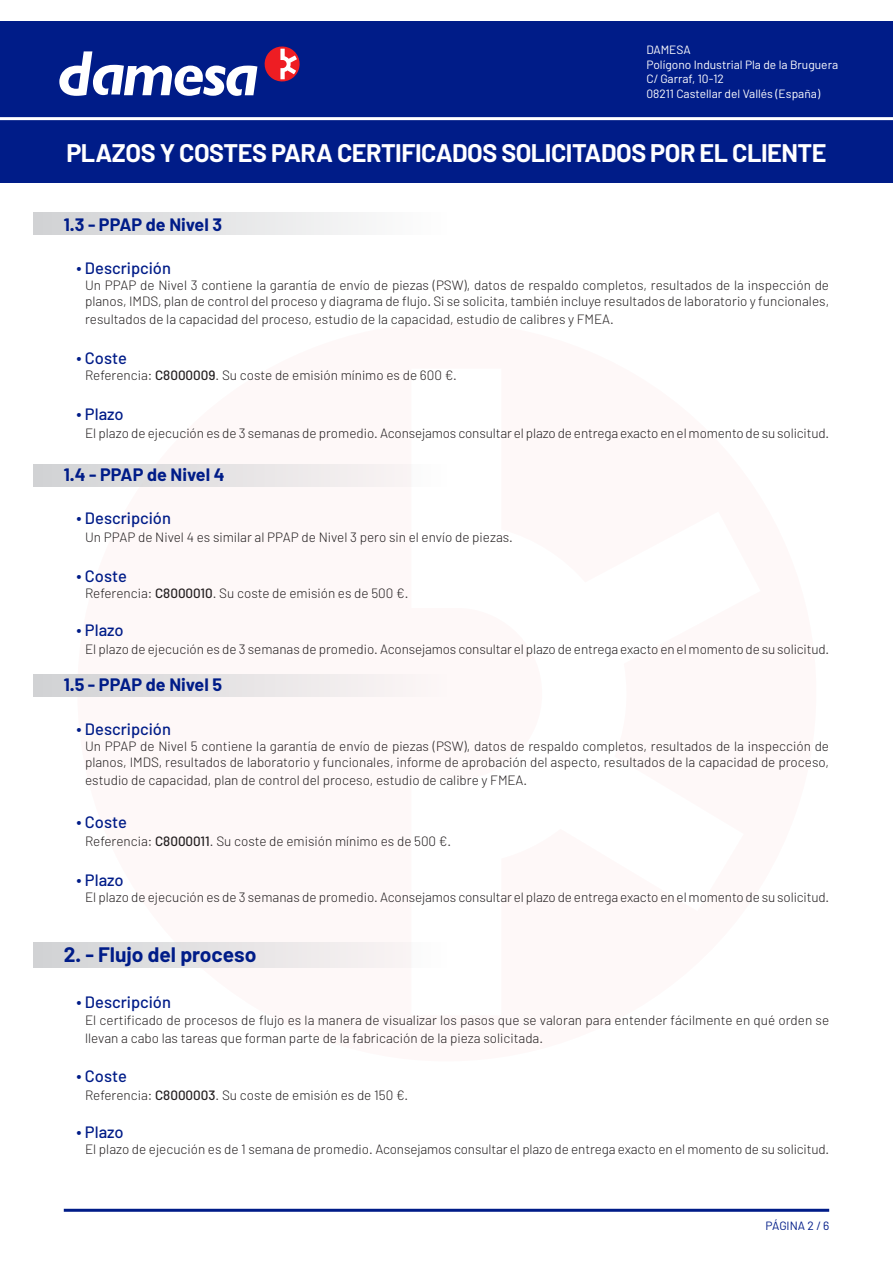
<style>
.page{position:relative;width:893px;height:1263px;background:#fff}
.page>*{position:absolute;margin:0;border:0;box-sizing:border-box;transform-origin:0 0}
.t1{font:700 25.5px "Barlow";letter-spacing:-.02em;color:#fff}
.t2{font:700 21px "Barlow";color:#001c88}
.t3{font:700 18px "Barlow";color:#001c88}
.t4{font:500 16.5px "Barlow";color:#001c88}
.t5{font:300 13.5px/16.2px "Barlow";color:#231f20}
.t6{font:12px "Barlow";color:#fff}
.t7{font:12px "Barlow";color:#001c88}
.s1{font-weight:500}
</style>
<div class="page">
<div style="left:0;top:21px;width:893px;height:161px;background:#001c88"></div>
<svg style="left:59px;top:46px;width:241px;height:50px"></svg>
<hr style="left:0;top:117px;width:893px;height:3px;background:#fff">
<div style="left:33px;top:213px;width:413px;height:22px;background:linear-gradient(to right,#d0d2d4,#fefefe)"></div>
<div style="left:33px;top:465px;width:414px;height:22px;background:linear-gradient(to right,#d0d1d3,#fdf9f9)"></div>
<hr style="left:64px;top:1209px;width:765px;height:3px;background:#001c88">
<div style="left:33px;top:674px;width:413px;height:22px;background:linear-gradient(to right,#d1d2d4,#fdf7f7)"></div>
<div style="left:33px;top:942px;width:413px;height:25px;background:linear-gradient(to right,#d1d2d4,#fdf9f9)"></div>
<p class="t6" style="left:646px;top:43px;width:46px">DAMESA</p>
<p class="t6" style="left:646px;top:57px;width:193px">Polígono Industrial Pla de la Bruguera</p>
<p class="t6" style="left:646px;top:71px;width:79px">C/ Garraf, 10-12</p>
<p class="t6" style="left:646px;top:86px;width:175px">08211 Castellar del Vallés (España)</p>
<p class="t1" style="left:66px;top:137px;width:762px">PLAZOS Y COSTES PARA CERTIFICADOS SOLICITADOS POR EL CLIENTE</p>
<p class="t3" style="left:64px;top:213px;width:160px">1.3 - PPAP de Nivel 3</p>
<p class="t4" style="left:77px;top:258px;width:96px">∙ Descripción</p>
<p class="t5" style="left:85px;top:277px;width:746px">Un PPAP de Nivel 3 contiene la garantía de envío de piezas (PSW), datos de respaldo completos, resultados de la inspección de planos, IMDS, plan de control del proceso y diagrama de flujo. Si se solicita, también incluye resultados de laboratorio y funcionales,</p>
<p class="t5" style="left:85px;top:311px;width:530px">resultados de la capacidad del proceso, estudio de la capacidad, estudio de calibres y FMEA.</p>
<p class="t4" style="left:77px;top:348px;width:52px">∙ Coste</p>
<p class="t5" style="left:85px;top:367px;width:373px">Referencia: <span class="s1">C8000009</span>. Su coste de emisión mínimo es de 600 €.</p>
<p class="t4" style="left:77px;top:403px;width:49px">∙ Plazo</p>
<p class="t5" style="left:85px;top:424px;width:746px">El plazo de ejecución es de 3 semanas de promedio. Aconsejamos consultar el plazo de entrega exacto en el momento de su solicitud.</p>
<p class="t3" style="left:64px;top:463px;width:162px">1.4 - PPAP de Nivel 4</p>
<p class="t4" style="left:77px;top:508px;width:96px">∙ Descripción</p>
<p class="t5" style="left:85px;top:529px;width:429px">Un PPAP de Nivel 4 es similar al PPAP de Nivel 3 pero sin el envío de piezas.</p>
<p class="t4" style="left:77px;top:565px;width:52px">∙ Coste</p>
<p class="t5" style="left:85px;top:584px;width:325px">Referencia: <span class="s1">C8000010</span>. Su coste de emisión es de 500 €.</p>
<p class="t4" style="left:77px;top:619px;width:49px">∙ Plazo</p>
<p class="t5" style="left:85px;top:640px;width:746px">El plazo de ejecución es de 3 semanas de promedio. Aconsejamos consultar el plazo de entrega exacto en el momento de su solicitud.</p>
<p class="t3" style="left:64px;top:674px;width:160px">1.5 - PPAP de Nivel 5</p>
<p class="t4" style="left:77px;top:718px;width:96px">∙ Descripción</p>
<p class="t5" style="left:85px;top:737px;width:746px">Un PPAP de Nivel 5 contiene la garantía de envío de piezas (PSW), datos de respaldo completos, resultados de la inspección de planos, IMDS, resultados de laboratorio y funcionales, informe de aprobación del aspecto, resultados de la capacidad de proceso,</p>
<p class="t5" style="left:85px;top:772px;width:444px">estudio de capacidad, plan de control del proceso, estudio de calibre y FMEA.</p>
<p class="t4" style="left:77px;top:812px;width:52px">∙ Coste</p>
<p class="t5" style="left:85px;top:833px;width:368px">Referencia: <span class="s1">C8000011</span>. Su coste de emisión mínimo es de 500 €.</p>
<p class="t4" style="left:77px;top:870px;width:49px">∙ Plazo</p>
<p class="t5" style="left:85px;top:889px;width:746px">El plazo de ejecución es de 3 semanas de promedio. Aconsejamos consultar el plazo de entrega exacto en el momento de su solicitud.</p>
<p class="t2" style="left:64px;top:941px;width:194px">2. - Flujo del proceso</p>
<p class="t4" style="left:77px;top:992px;width:96px">∙ Descripción</p>
<p class="t5" style="left:85px;top:1010px;width:746px;line-height:18px">El certificado de procesos de flujo es la manera de visualizar los pasos que se valoran para entender fácilmente en qué orden se llevan a cabo las tareas que forman parte de la fabricación de la pieza solicitada.</p>
<p class="t4" style="left:77px;top:1066px;width:52px">∙ Coste</p>
<p class="t5" style="left:85px;top:1087px;width:325px">Referencia: <span class="s1">C8000003</span>. Su coste de emisión es de 150 €.</p>
<p class="t4" style="left:77px;top:1122px;width:49px">∙ Plazo</p>
<p class="t5" style="left:85px;top:1141px;width:746px">El plazo de ejecución es de 1 semana de promedio. Aconsejamos consultar el plazo de entrega exacto en el momento de su solicitud.</p>
<p class="t7" style="left:765px;top:1218px;width:65px">PÁGINA 2 / 6</p>
</div>
